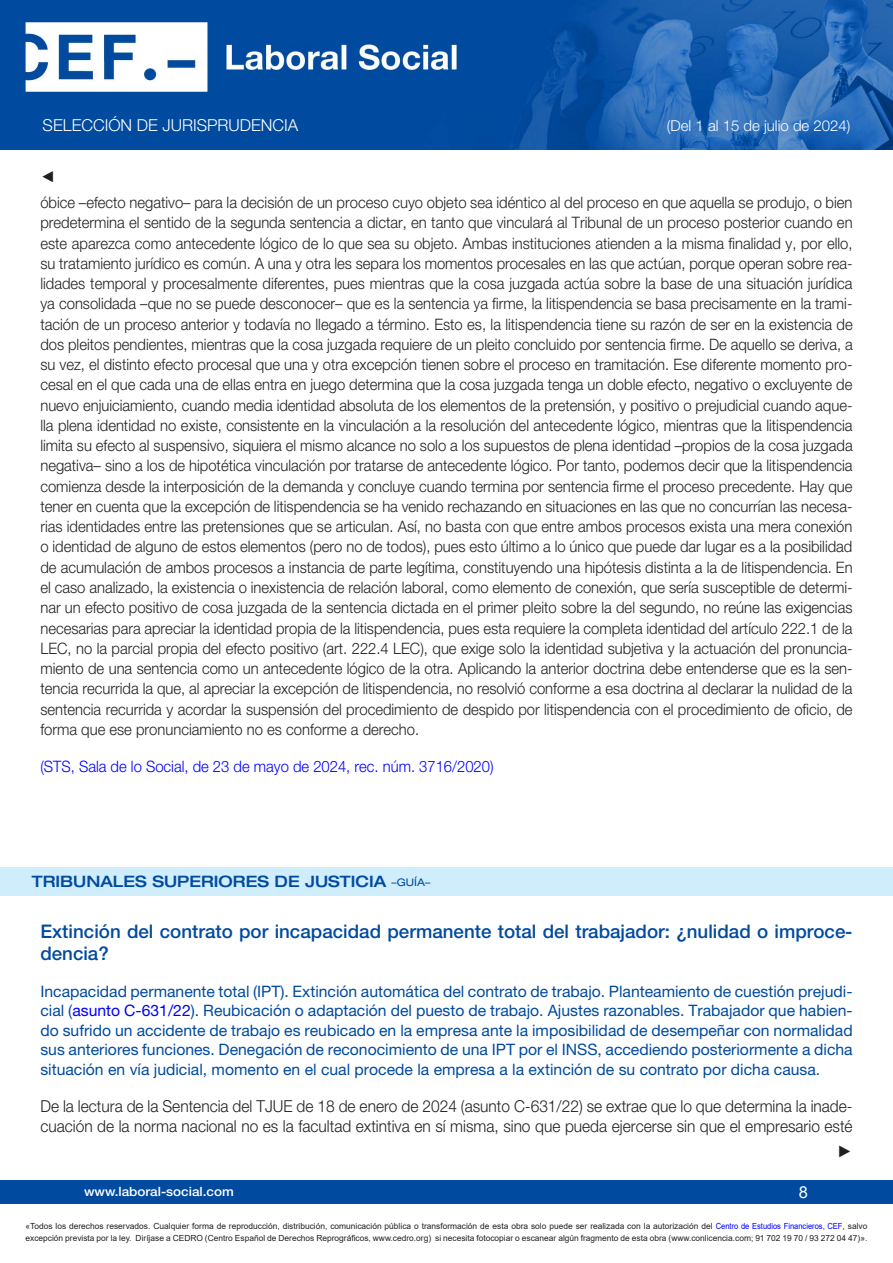
<style>
.page{position:relative;width:893px;height:1263px;background:#fff}
.page>*{position:absolute;margin:0;border:0;box-sizing:border-box;transform-origin:0 0}
.Cabecera_nuevo{font:500 18.75px/22.5px "Helvetica Neue LT Std";color:#004a9f}
.Contenido_nuevo{font:300 16.5px/20.2px "Helvetica Neue LT Std";color:#231f20;scale:.94 1}
.t1{font:300 16.5px "Helvetica Neue LT Std";color:#fff}
.t2{font:16.5px "Arial";color:#fff}
.Contenido_nuevo-2{font:16.5px "Arial";color:#231f20;scale:.94 1}
.Contenido_nuevo-3{font:300 15.75px/20.2px "Helvetica Neue LT Std";color:#231f20;text-align:justify;scale:.94 1}
.Subcabecera{font:15.75px/19.5px "Helvetica Neue LT Std";color:#004a9f;text-align:justify}
.Contenido_nuevo-4{font:300 15.75px "Helvetica Neue LT Std";color:#00f;scale:.94 1}
.Tribunales{font:500 expanded 15.75px "Helvetica Neue LT Std";color:#004a9f}
.Contenido_nuevo-5{font:15.75px "Arial";color:#231f20;scale:.94 1}
.t3{font:300 15px "Helvetica Neue LT Std";color:#fff}
.t4{font:500 12.75px "Helvetica Neue LT Std";color:#fff;scale:1.06 1}
.t5{font:8.4px/12px "Arial";color:#231f20}
.s1{font-weight:400;font-size:10.5px}
.s2{color:#00f}
</style>
<div class="page">
<div style="left:0;top:1180px;width:893px;height:23px;background:#004a9f"></div>
<img style="left:0;top:0;width:893px;height:149px">
<div style="left:0;top:867px;width:893px;height:28px;background:#cfedfb"></div>
<p class="t1" style="left:43px;top:115px;width:257px">SELECCIÓN DE JURISPRUDENCIA</p>
<p class="t3" style="left:667px;top:117px;width:185px">(Del 1 al 15 de julio de 2024)</p>
<p class="Contenido_nuevo-5" style="left:40px;top:165px;width:17px">◄</p>
<p class="Contenido_nuevo-3" style="left:40px;top:192px;width:866px">óbice –efecto negativo– para la decisión de un proceso cuyo objeto sea idéntico al del proceso en que aquella se produjo, o bien predetermina el sentido de la segunda sentencia a dictar, en tanto que vinculará al Tribunal de un proceso posterior cuando en este aparezca como antecedente lógico de lo que sea su objeto. Ambas instituciones atienden a la misma finalidad y, por ello, su tratamiento jurídico es común. A una y otra les separa los momentos procesales en las que actúan, porque operan sobre rea&shy;lidades temporal y procesalmente diferentes, pues mientras que la cosa juzgada actúa sobre la base de una situación jurídica ya consolidada –que no se puede desconocer– que es la sentencia ya firme, la litispendencia se basa precisamente en la trami&shy;tación de un proceso anterior y todavía no llegado a término. Esto es, la litispendencia tiene su razón de ser en la existencia de dos pleitos pendientes, mientras que la cosa juzgada requiere de un pleito concluido por sentencia firme. De aquello se deriva, a su vez, el distinto efecto procesal que una y otra excepción tienen sobre el proceso en tramitación. Ese diferente momento pro&shy;cesal en el que cada una de ellas entra en juego determina que la cosa juzgada tenga un doble efecto, negativo o excluyente de nuevo enjuiciamiento, cuando media identidad absoluta de los elementos de la pretensión, y positivo o prejudicial cuando aque&shy;lla plena identidad no existe, consistente en la vinculación a la resolución del antecedente lógico, mientras que la litispendencia limita su efecto al suspensivo, siquiera el mismo alcance no solo a los supuestos de plena identidad –propios de la cosa juzgada negativa– sino a los de hipotética vinculación por tratarse de antecedente lógico. Por tanto, podemos decir que la litispendencia comienza desde la interposición de la demanda y concluye cuando termina por sentencia firme el proceso precedente. Hay que tener en cuenta que la excepción de litispendencia se ha venido rechazando en situaciones en las que no concurrían las necesa&shy;rias identidades entre las pretensiones que se articulan. Así, no basta con que entre ambos procesos exista una mera conexión o identidad de alguno de estos elementos (pero no de todos), pues esto último a lo único que puede dar lugar es a la posibilidad de acumulación de ambos procesos a instancia de parte legítima, constituyendo una hipótesis distinta a la de litispendencia. En el caso analizado, la existencia o inexistencia de relación laboral, como elemento de conexión, que sería susceptible de determi&shy;nar un efecto positivo de cosa juzgada de la sentencia dictada en el primer pleito sobre la del segundo, no reúne las exigencias necesarias para apreciar la identidad propia de la litispendencia, pues esta requiere la completa identidad del artículo 222.1 de la LEC, no la parcial propia del efecto positivo (art. 222.4 LEC), que exige solo la identidad subjetiva y la actuación del pronuncia&shy;miento de una sentencia como un antecedente lógico de la otra. Aplicando la anterior doctrina debe entenderse que es la sen&shy;tencia recurrida la que, al apreciar la excepción de litispendencia, no resolvió conforme a esa doctrina al declarar la nulidad de la sentencia recurrida y acordar la suspensión del procedimiento de despido por litispendencia con el procedimiento de oficio, de forma que ese pronunciamiento no es conforme a derecho.</p>
<p class="Contenido_nuevo-4" style="left:40px;top:757px;width:484px">(STS, Sala de lo Social, de 23 de mayo de 2024, rec. núm. 3716/2020)</p>
<p class="Tribunales" style="left:32px;top:872px;width:400px">TRIBUNALES SUPERIORES DE JUSTICIA <span class="s1">–GUÍA–</span></p>
<p class="Cabecera_nuevo" style="left:40px;top:919px;width:814px">Extinción del contrato por incapacidad permanente total del trabajador: ¿nulidad o improce&shy;dencia?</p>
<p class="Subcabecera" style="left:40px;top:981px;width:814px">Incapacidad permanente total (IPT). Extinción automática del contrato de trabajo. Planteamiento de cuestión prejudi&shy;cial (<span class="s2">asunto C-631/22</span>). Reubicación o adaptación del puesto de trabajo. Ajustes razonables. Trabajador que habien&shy;do sufrido un accidente de trabajo es reubicado en la empresa ante la imposibilidad de desempeñar con normalidad sus anteriores funciones. Denegación de reconocimiento de una IPT por el INSS, accediendo posteriormente a dicha situación en vía judicial, momento en el cual procede la empresa a la extinción de su contrato por dicha causa.</p>
<p class="Contenido_nuevo" style="left:40px;top:1095px;width:866px">De la lectura de la Sentencia del TJUE de 18 de enero de 2024 (asunto C-631/22) se extrae que lo que determina la inade&shy;cuación de la norma nacional no es la facultad extintiva en sí misma, sino que pueda ejercerse sin que el empresario esté</p>
<p class="Contenido_nuevo-2" style="left:837px;top:1139px;width:18px">►</p>
<p class="t4" style="left:84px;top:1184px;width:143px">www.laboral-social.com</p>
<p class="t2" style="left:799px;top:1180px;width:11px">8</p>
<p class="t5" style="left:26px;top:1220px;width:843px">«Todos los derechos reservados. Cualquier forma de reproducción, distribución, comunicación pública o transformación de esta obra solo puede ser realizada con la autorización del <span class="s2">Centro de Estudios Financieros, CEF</span>, salvo excepción prevista por la ley. Diríjase a CEDRO (Centro Español de Derechos Reprográficos, www.cedro.org) si necesita fotocopiar o escanear algún fragmento de esta obra (www.conlicencia.com; 91 702 19 70 / 93 272 04 47)».</p>
</div>
